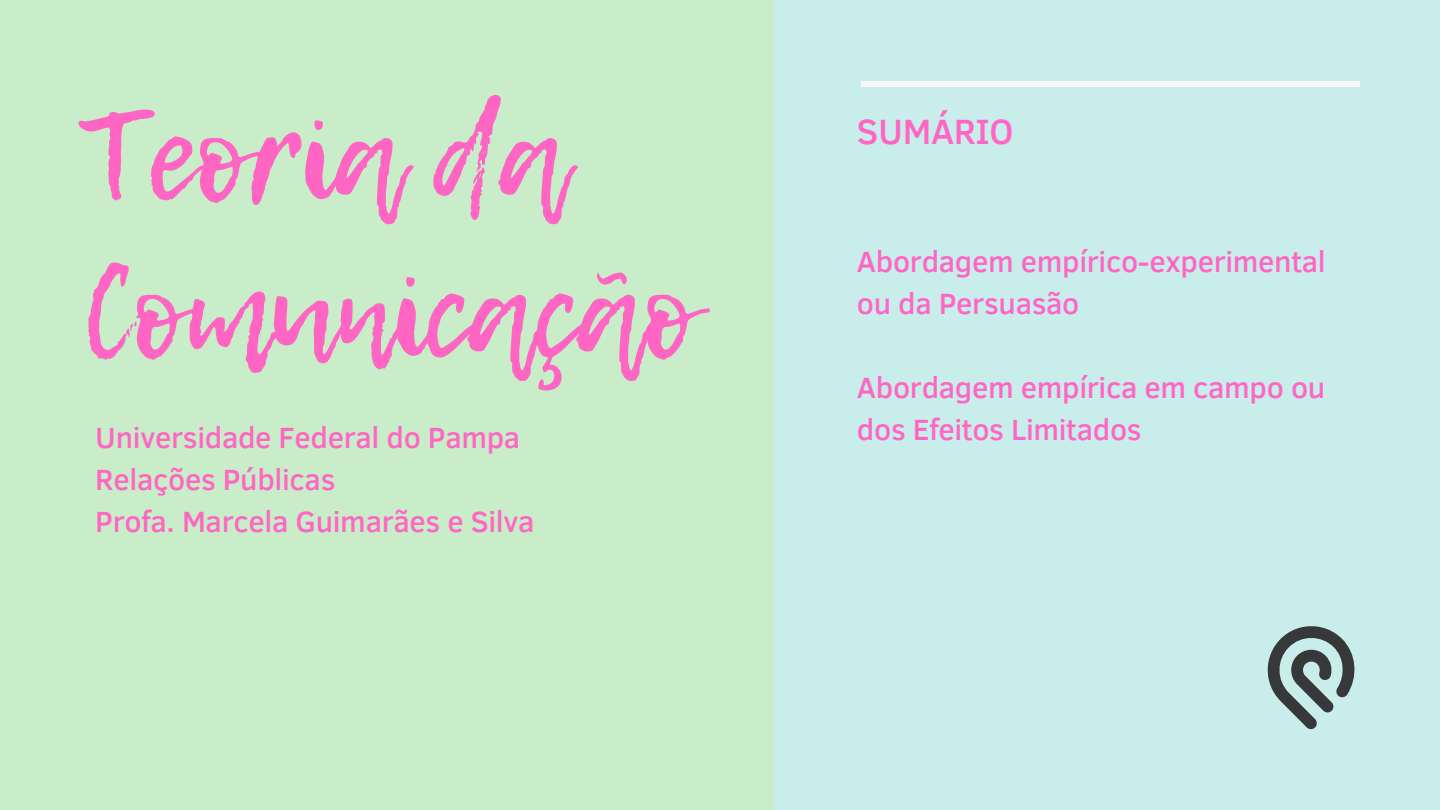
<style>
.page{position:relative;width:1440px;height:810px;background:#c9edea}
.page>*{position:absolute;margin:0;border:0;box-sizing:border-box;transform-origin:0 0}
.t1{font:123.5px/156.8px "Lemon Tuesday";letter-spacing:-.01em;color:#ff66c4}
.t2{font:500 36px "Clear Sans";letter-spacing:-.01em;color:#ff66c4}
.t3{font:500 30px/42px "Clear Sans";letter-spacing:-.01em;color:#ff66c4}
</style>
<div class="page">
<div style="left:0;top:0;width:774px;height:810px;background:#c9edc9"></div>
<div style="left:861px;top:81px;width:498px;height:5px;background:#f6f6f6"></div>
<svg style="left:1267px;top:626px;width:88px;height:103px"></svg>
<h1 class="t1" style="left:81px;top:78px;width:617px">Teoria da<br>Comunicação</h1>
<p class="t3" style="left:95px;top:415px;width:441px">Universidade Federal do Pampa<br>Relações Públicas<br>Profa. Marcela Guimarães e Silva</p>
<p class="t2" style="left:857px;top:105px;width:158px">SUMÁRIO</p>
<p class="t3" style="left:857px;top:239px;width:470px">Abordagem empírico-experimental ou da Persuasão</p>
<p class="t3" style="left:857px;top:365px;width:470px">Abordagem empírica em campo ou dos Efeitos Limitados</p>
</div>
